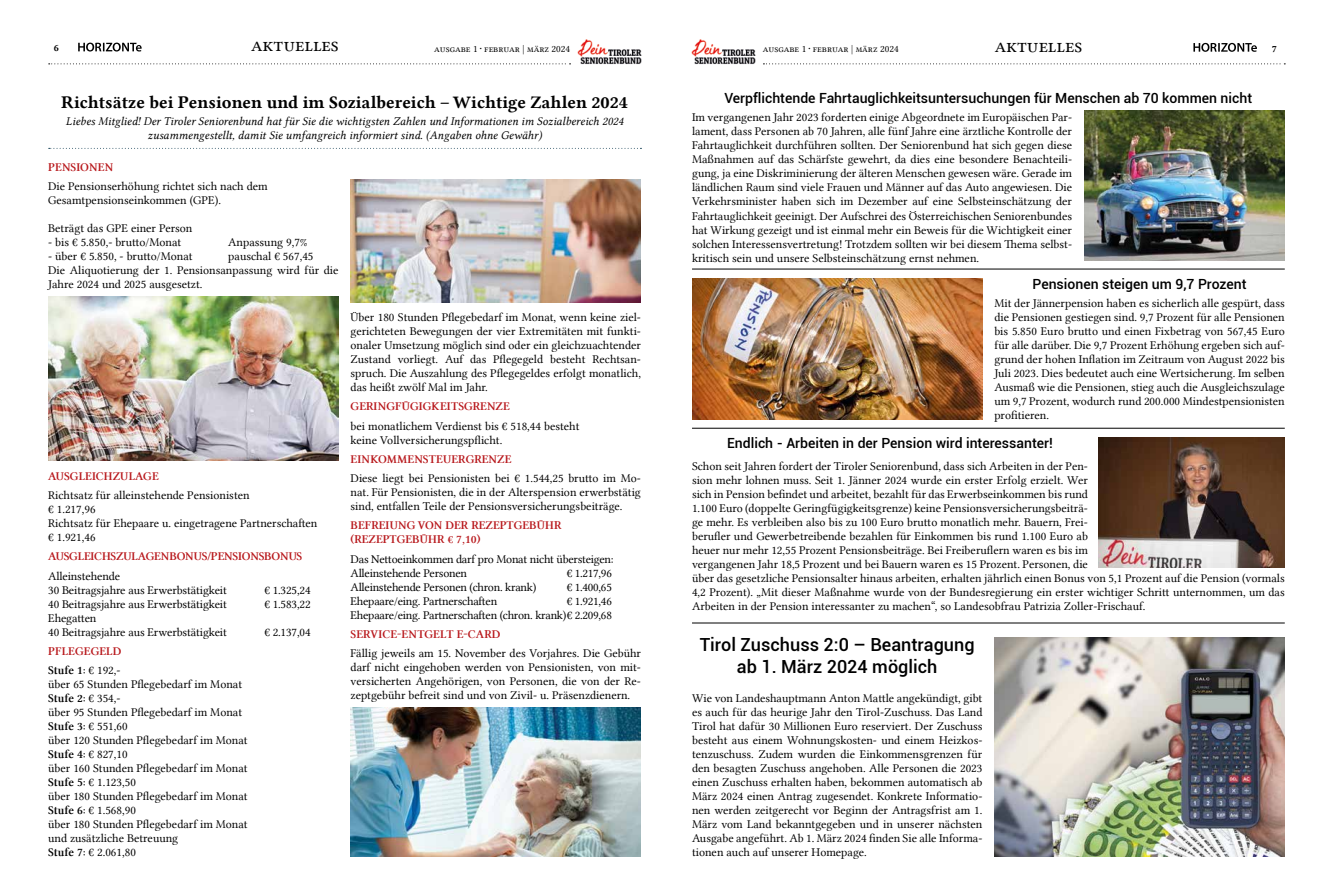
<style>
.page{position:relative;width:1333px;height:893px;background:#fff}
.page>*{position:absolute;margin:0;border:0;box-sizing:border-box;transform-origin:0 0}
.t1{font:20px "Lin Libertine Capitals";color:#000}
.t2{font:500 18px/21.7px "Roboto";color:#000;text-align:center}
.t3{font:17.8px "Lin Libertine B";color:#000}
.t4{font:500 14px "Roboto";color:#000}
.t5{font:12px/14px "Lin Libertine";color:#000}
.t6{font:12px/14px "Lin Libertine";letter-spacing:-.02em;color:#000}
.t7{font:12px/14px "Lin Libertine I";color:#000;text-align:center}
.t8{font:12px/14px "Lin Libertine Z";letter-spacing:.005em;color:#b8181c}
.t9{font:12px "Lin Libertine Z";color:#000}
.t10{font:12px "Lin Libertine Z";letter-spacing:-.015em;color:#b8181c}
.t11{font:10px "Lin Libertine Capitals";color:#000}
.t12{font:10px "Lin Libertine Capitals B";color:#000}
.s1{font-family:"American Typewriter"}
.s2{font-family:"Lin Libertine"}
.s3{font-family:"Lin Libertine Z"}
</style>
<div class="page">
<img style="left:1084px;top:110px;width:200px;height:150px">
<img style="left:692px;top:278px;width:290px;height:141px">
<img style="left:1098px;top:437px;width:186px;height:131px">
<img style="left:994px;top:638px;width:290px;height:218px">
<svg style="left:78px;top:43px;width:64px;height:9px"></svg>
<svg style="left:1193px;top:43px;width:63px;height:9px"></svg>
<img style="left:577px;top:40px;width:65px;height:25px">
<img style="left:691px;top:40px;width:65px;height:25px">
<svg style="left:49px;top:63px;width:521px;height:1px"></svg>
<svg style="left:763px;top:63px;width:522px;height:1px"></svg>
<img style="left:48px;top:297px;width:290px;height:164px">
<img style="left:350px;top:708px;width:291px;height:148px">
<img style="left:350px;top:179px;width:291px;height:123px">
<svg style="left:49px;top:148px;width:592px;height:1px"></svg>
<hr style="left:692px;top:269px;width:592px;height:1px;background:#000">
<hr style="left:692px;top:428px;width:592px;height:1px;background:#000">
<hr style="left:692px;top:623px;width:592px;height:1px;background:#000">
<p class="t12" style="left:54px;top:41px;width:7px">6</p>
<h1 class="t1" style="left:251px;top:34px;width:89px">aktuelles</h1>
<p class="t11" style="left:434px;top:43px;width:137px">ausgabe 1 <span class="s1">·</span> februar | märz 2024</p>
<p class="t11" style="left:763px;top:43px;width:137px">ausgabe 1 <span class="s1">·</span> februar | märz 2024</p>
<h1 class="t1" style="left:994px;top:34px;width:89px">aktuelles</h1>
<p class="t12" style="left:1271px;top:42px;width:7px">7</p>
<h3 class="t3" style="left:61px;top:90px;width:568px">Richtsätze bei Pensionen und im Sozialbereich – Wichtige Zahlen 2024</h3>
<p class="t7" style="left:66px;top:115px;width:559px">Liebes Mitglied! Der Tiroler Seniorenbund hat für Sie die wichtigsten Zahlen und Informationen im Sozialbereich 2024 zusammengestellt, damit Sie umfangreich informiert sind. (Angaben ohne Gewähr)</p>
<p class="t8" style="left:48px;top:161px;width:67px">PENSIONEN</p>
<p class="t5" style="left:48px;top:179px;width:221px">Die Pensionserhöhung richtet sich nach dem<br>Gesamtpensionseinkommen (GPE).</p>
<p class="t5" style="left:48px;top:221px;width:146px">Beträgt das GPE einer Person</p>
<p class="t5" style="left:48px;top:235px;width:135px">- bis € 5.850,- brutto/Monat</p>
<p class="t5" style="left:228px;top:235px;width:81px">Anpassung 9,7%</p>
<p class="t5" style="left:48px;top:249px;width:146px">- über € 5.850, - brutto/Monat</p>
<p class="t5" style="left:48px;top:249px;width:292px;text-indent:180px">pauschal € 567,45<br>Die Aliquotierung der 1. Pensionsanpassung wird für die<br>Jahre 2024 und 2025 ausgesetzt.</p>
<p class="t8" style="left:48px;top:469px;width:112px">AUSGLEICHZULAGE</p>
<p class="t5" style="left:48px;top:488px;width:271px">Richtsatz für alleinstehende Pensionisten<br>€ 1.217,96<br>Richtsatz für Ehepaare u. eingetragene Partnerschaften € 1.921,46</p>
<p class="t10" style="left:48px;top:550px;width:255px">AUSGLEICHSZULAGENBONUS/PENSIONSBONUS</p>
<p class="t5" style="left:48px;top:569px;width:180px">Alleinstehende<br>30 Beitragsjahre aus Erwerbstätigkeit</p>
<p class="t5" style="left:264px;top:583px;width:48px">€ 1.325,24</p>
<p class="t5" style="left:48px;top:597px;width:180px">40 Beitragsjahre aus Erwerbstätigkeit</p>
<p class="t5" style="left:264px;top:597px;width:48px">€ 1.583,22</p>
<p class="t5" style="left:48px;top:611px;width:180px">Ehegatten<br>40 Beitragsjahre aus Erwerbstätigkeit</p>
<p class="t5" style="left:264px;top:625px;width:48px">€ 2.137,04</p>
<p class="t8" style="left:48px;top:644px;width:75px">PFLEGEGELD</p>
<p class="t9" style="left:48px;top:663px;width:74px">Stufe 1: <span class="s2">€ 192,-</span></p>
<p class="t5" style="left:48px;top:677px;width:195px">über 65 Stunden Pflegebedarf im Monat</p>
<p class="t9" style="left:48px;top:691px;width:74px">Stufe 2: <span class="s2">€ 354,-</span></p>
<p class="t5" style="left:48px;top:705px;width:195px">über 95 Stunden Pflegebedarf im Monat</p>
<p class="t9" style="left:48px;top:719px;width:81px">Stufe 3: <span class="s2">€ 551,60</span></p>
<p class="t5" style="left:48px;top:733px;width:201px">über 120 Stunden Pflegebedarf im Monat</p>
<p class="t9" style="left:48px;top:747px;width:81px">Stufe 4: <span class="s2">€ 827,10</span></p>
<p class="t5" style="left:48px;top:761px;width:201px">über 160 Stunden Pflegebedarf im Monat<br><span class="s3">Stufe 5:</span> € 1.123,50<br>über 180 Stunden Pflegebedarf im Monat<br><span class="s3">Stufe 6:</span> € 1.568,90<br>über 180 Stunden Pflegebedarf im Monat und zusätzliche Betreuung<br><span class="s3">Stufe 7:</span> € 2.061,80</p>
<p class="t5" style="left:350px;top:310px;width:292px;text-align:justify">Über 180 Stunden Pflegebedarf im Monat, wenn keine ziel&shy;gerichteten Bewegungen der vier Extremitäten mit funkti&shy;onaler Umsetzung möglich sind oder ein gleichzuachtender Zustand vorliegt. Auf das Pflegegeld besteht Rechtsan&shy;spruch. Die Auszahlung des Pflegegeldes erfolgt monatlich, das heißt zwölf Mal im Jahr.</p>
<p class="t8" style="left:350px;top:400px;width:161px">GERINGFÜGIGKEITSGRENZE</p>
<p class="t5" style="left:350px;top:419px;width:230px">bei monatlichem Verdienst bis € 518,44 besteht keine Vollversicherungspflicht.</p>
<p class="t5" style="left:350px;top:471px;width:292px;text-align:justify">Diese liegt bei Pensionisten bei € 1.544,25 brutto im Mo&shy;nat. Für Pensionisten, die in der Alterspension erwerbstätig sind, entfallen Teile der Pensionsversicherungsbeiträge.</p>
<p class="t8" style="left:350px;top:452px;width:162px">EINKOMMENSTEUERGRENZE</p>
<p class="t8" style="left:350px;top:519px;width:212px">BEFREIUNG VON DER REZEPTGEBÜHR (REZEPTGEBÜHR € 7,10)</p>
<p class="t6" style="left:350px;top:552px;width:265px">Das Nettoeinkommen darf pro Monat nicht übersteigen:<br>Alleinstehende Personen</p>
<p class="t5" style="left:566px;top:566px;width:47px">€ 1.217,96</p>
<p class="t6" style="left:350px;top:580px;width:187px">Alleinstehende Personen (chron. krank)</p>
<p class="t5" style="left:566px;top:580px;width:47px">€ 1.400,65</p>
<p class="t6" style="left:350px;top:594px;width:148px">Ehepaare/eing. Partnerschaften</p>
<p class="t6" style="left:350px;top:594px;width:263px;text-align:right">€ 1.921,46<br>Ehepaare/eing. Partnerschaften (chron. krank)€ 2.209,68</p>
<p class="t5" style="left:350px;top:646px;width:292px;text-align:justify">Fällig jeweils am 15. November des Vorjahres. Die Gebühr darf nicht eingehoben werden von Pensionisten, von mit&shy;versicherten Angehörigen, von Personen, die von der Re&shy;zeptgebühr befreit sind und von Zivil- u. Präsenzdienern.</p>
<p class="t8" style="left:350px;top:627px;width:151px">SERVICE-ENTGELT E-CARD</p>
<p class="t4" style="left:724px;top:88px;width:529px">Verpflichtende Fahrtauglichkeitsuntersuchungen für Menschen ab 70 kommen nicht</p>
<p class="t5" style="left:692px;top:111px;width:381px;text-align:justify">Im vergangenen Jahr 2023 forderten einige Abgeordnete im Europäischen Par&shy;lament, dass Personen ab 70 Jahren, alle fünf Jahre eine ärztliche Kontrolle der Fahrtauglichkeit durchführen sollten. Der Seniorenbund hat sich gegen diese Maßnahmen auf das Schärfste gewehrt, da dies eine besondere Benachteili&shy;gung, ja eine Diskriminierung der älteren Menschen gewesen wäre. Gerade im ländlichen Raum sind viele Frauen und Männer auf das Auto angewiesen. Die Verkehrsminister haben sich im Dezember auf eine Selbsteinschätzung der Fahrtauglichkeit geeinigt. Der Aufschrei des Österreichischen Seniorenbundes hat Wirkung gezeigt und ist einmal mehr ein Beweis für die Wichtigkeit einer solchen Interessensvertretung! Trotzdem sollten wir bei diesem Thema selbst&shy;kritisch sein und unsere Selbsteinschätzung ernst nehmen.</p>
<p class="t5" style="left:994px;top:296px;width:292px;text-align:justify">Mit der Jännerpension haben es sicherlich alle gespürt, dass die Pensionen gestiegen sind. 9,7 Prozent für alle Pensionen bis 5.850 Euro brutto und einen Fixbetrag von 567,45 Euro für alle darüber. Die 9,7 Prozent Erhöhung ergeben sich auf&shy;grund der hohen Inflation im Zeitraum von August 2022 bis Juli 2023. Dies bedeutet auch eine Wertsicherung. Im selben Ausmaß wie die Pensionen, stieg auch die Ausgleichszulage um 9,7 Prozent, wodurch rund 200.000 Mindestpensionisten profitieren.</p>
<p class="t5" style="left:692px;top:459px;width:594px">Schon seit Jahren fordert der Tiroler Seniorenbund, dass sich Arbeiten in der Pen-<br>sion mehr lohnen muss. Seit 1. Jänner 2024 wurde ein erster Erfolg erzielt. Wer<br>sich in Pension befindet und arbeitet, bezahlt für das Erwerbseinkommen bis rund<br>1.100 Euro (doppelte Geringfügigkeitsgrenze) keine Pensionsversicherungsbeiträ-<br>ge mehr. Es verbleiben also bis zu 100 Euro brutto monatlich mehr. Bauern, Frei-<br>berufler und Gewerbetreibende bezahlen für Einkommen bis rund 1.100 Euro ab<br>heuer nur mehr 12,55 Prozent Pensionsbeiträge. Bei Freiberuflern waren es bis im<br>vergangenen Jahr 18,5 Prozent und bei Bauern waren es 15 Prozent. Personen, die<br>über das gesetzliche Pensionsalter hinaus arbeiten, erhalten jährlich einen Bonus von 5,1 Prozent auf die Pension (vormals 4,2 Prozent). „Mit dieser Maßnahme wurde von der Bundesregierung ein erster wichtiger Schritt unternommen, um das Arbeiten in der Pension interessanter zu machen“, so Landesobfrau Patrizia Zoller-Frischauf.</p>
<h2 class="t2" style="left:699px;top:633px;width:276px">Tirol Zuschuss 2:0 – Beantragung ab 1. März 2024 möglich</h2>
<p class="t5" style="left:692px;top:691px;width:292px;text-align:justify">Wie von Landeshauptmann Anton Mattle angekündigt, gibt es auch für das heurige Jahr den Tirol-Zuschuss. Das Land Tirol hat dafür 30 Millionen Euro reserviert. Der Zuschuss besteht aus einem Wohnungskosten- und einem Heizkos&shy;tenzuschuss. Zudem wurden die Einkommensgrenzen für den besagten Zuschuss angehoben. Alle Personen die 2023 einen Zuschuss erhalten haben, bekommen automatisch ab März 2024 einen Antrag zugesendet. Konkrete Informatio&shy;nen werden zeitgerecht vor Beginn der Antragsfrist am 1.<br>März vom Land bekanntgegeben und in unserer nächsten Ausgabe angeführt. Ab 1. März 2024 finden Sie alle Informa&shy;tionen auch auf unserer Homepage.</p>
<p class="t4" style="left:1032px;top:274px;width:215px">Pensionen steigen um 9,7 Prozent</p>
<p class="t4" style="left:727px;top:433px;width:327px">Endlich - Arbeiten in der Pension wird interessanter!</p>
</div>
